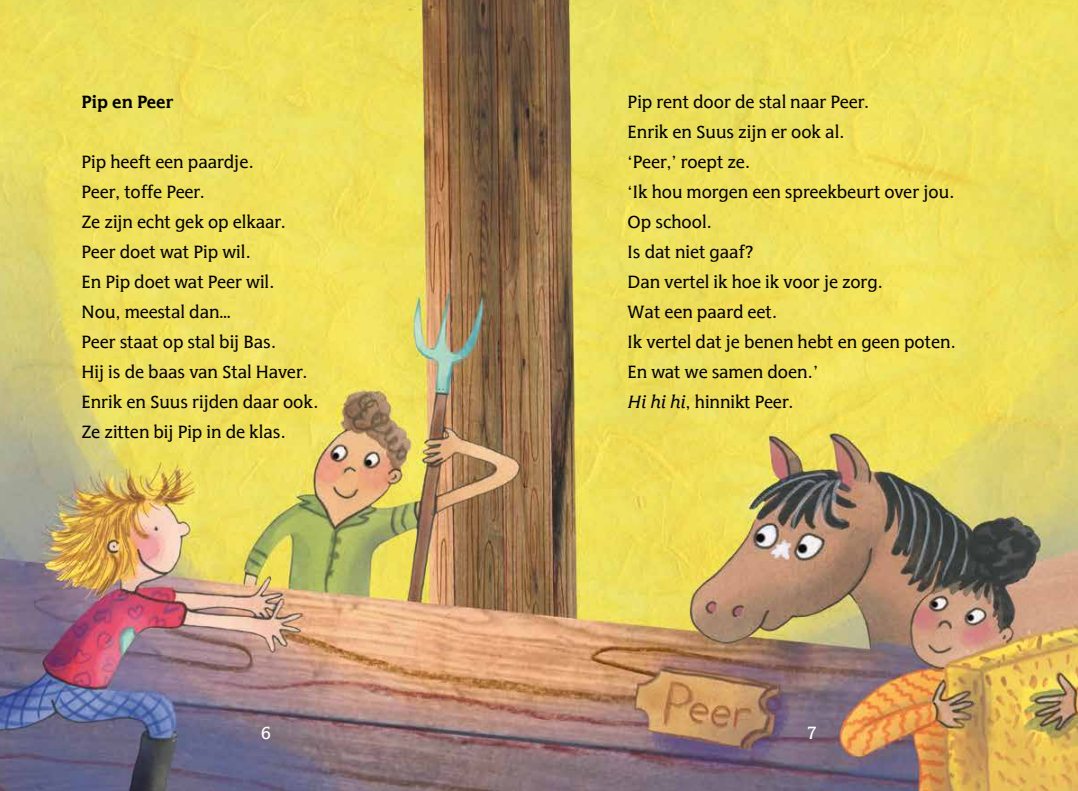
<style>
.page{position:relative;width:1078px;height:791px;background:#fff}
.page>*{position:absolute;margin:0;border:0;box-sizing:border-box;transform-origin:0 0}
.t1{font:500 17.5px/30px "Hybrid";color:#000}
.t2{font:700 17.5px "Hybrid";color:#000}
.t3{font:500 17.5px "Hybrid";color:#fff}
.s1{font-style:italic}
</style>
<div class="page">
<img style="left:0;top:0;width:1077px;height:790px">
<p class="t2" style="left:81px;top:90px;width:94px">Pip en Peer</p>
<p class="t1" style="left:81px;top:147px;width:239px">Pip heeft een paardje.<br>Peer, toffe Peer.<br>Ze zijn echt gek op elkaar.<br>Peer doet wat Pip wil.<br>En Pip doet wat Peer wil.<br>Nou, meestal dan…<br>Peer staat op stal bij Bas.<br>Hij is de baas van Stal Haver.<br>Enrik en Suus rijden daar ook.<br>Ze zitten bij Pip in de klas.</p>
<p class="t1" style="left:627px;top:87px;width:330px">Pip rent door de stal naar Peer.<br>Enrik en Suus zijn er ook al.<br>‘Peer,’ roept ze.<br>‘Ik hou morgen een spreekbeurt over jou.<br>Op school.<br>Is dat niet gaaf?<br>Dan vertel ik hoe ik voor je zorg.<br>Wat een paard eet.<br>Ik vertel dat je benen hebt en geen poten.<br>En wat we samen doen.’<br><span class="s1">Hi hi hi</span>, hinnikt Peer.</p>
<p class="t3" style="left:261px;top:721px;width:12px">6</p>
<p class="t3" style="left:806px;top:721px;width:12px">7</p>
</div>
